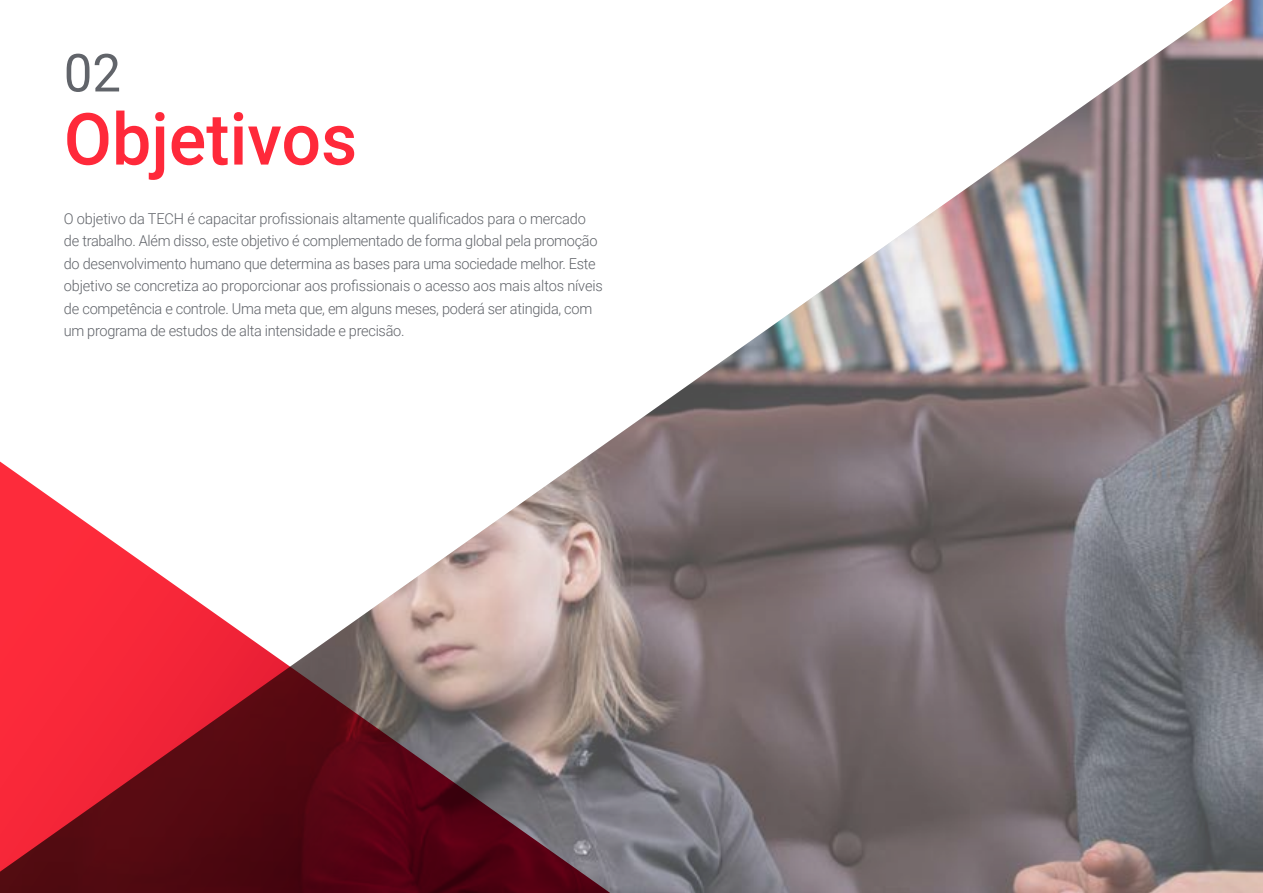
<style>
.page{position:relative;width:1263px;height:893px;background:#fff}
.page>*{position:absolute;margin:0;border:0;box-sizing:border-box;transform-origin:0 0}
.t1{font:500 72px "Roboto";color:#ff293a}
.t2{font:52.5px "Roboto";color:#61646a}
.t3{font:300 15px/22.5px "Roboto";letter-spacing:-.02em;color:#61646a}
</style>
<div class="page">
<img style="left:602px;top:0;width:661px;height:893px">
<svg style="left:0;top:446px;width:640px;height:447px"></svg>
<h2 class="t2" style="left:64px;top:36px;width:59px">02</h2>
<h1 class="t1" style="left:64px;top:89px;width:295px">Objetivos</h1>
<p class="t3" style="left:64px;top:207px;width:541px">O objetivo da TECH é capacitar profissionais altamente qualificados para o mercado de trabalho. Além disso, este objetivo é complementado de forma global pela promoção do desenvolvimento humano que determina as bases para uma sociedade melhor. Este objetivo se concretiza ao proporcionar aos profissionais o acesso aos mais altos níveis de competência e controle. Uma meta que, em alguns meses, poderá ser atingida, com um programa de estudos de alta intensidade e precisão.</p>
</div>
